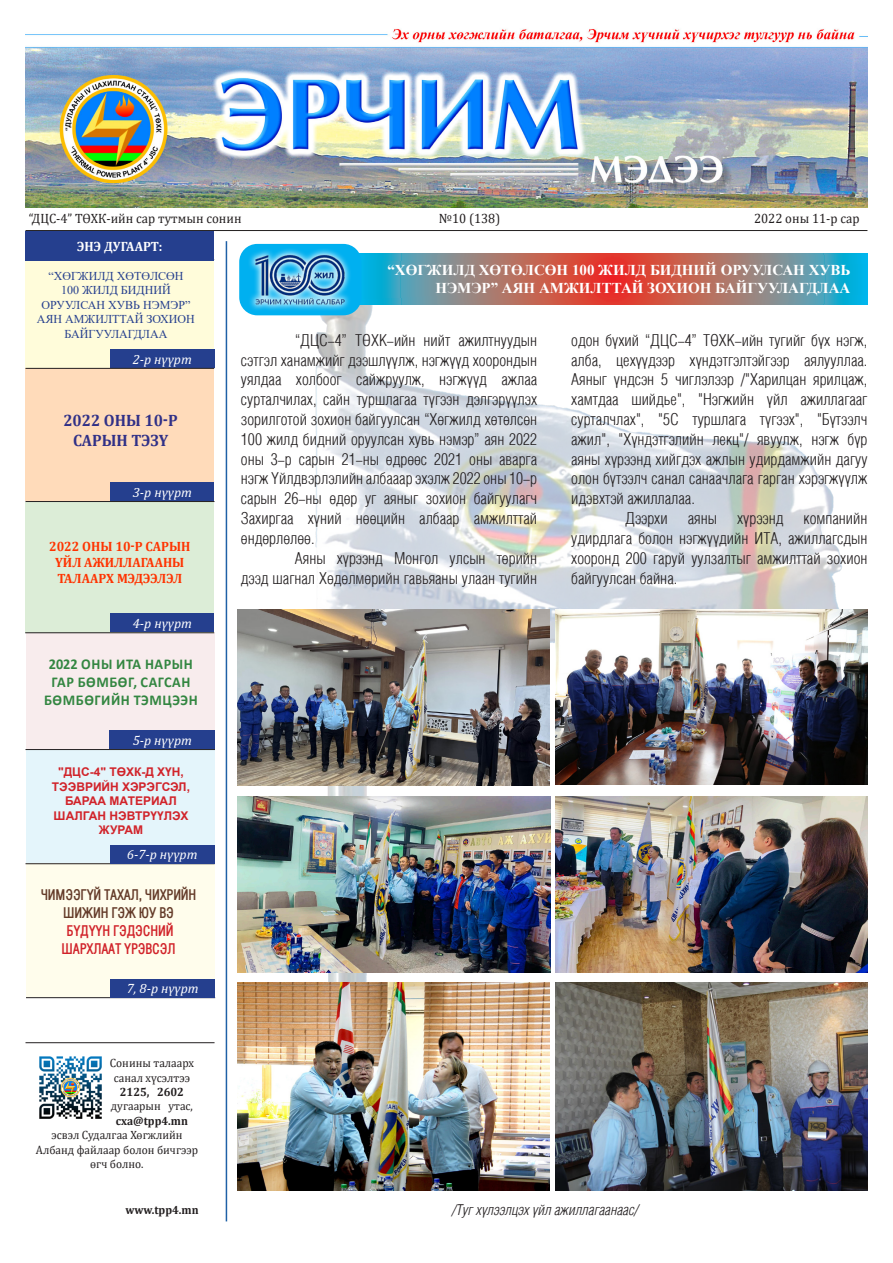
<style>
.page{position:relative;width:893px;height:1263px;background:#fff}
.page>*{position:absolute;margin:0;border:0;box-sizing:border-box;transform-origin:0 0}
.t1{font:16.5px/19.8px "Mogul Helios";color:#231f20;text-align:justify}
.t2{font:700 16.5px/19.8px "Cambria";color:#303087;text-align:center;scale:.95 1}
.t3{font:700 15px/18px "Times New Roman";color:#fff;text-align:right}
.t4{font:700 15px/18px "Calibri";letter-spacing:.04em;color:#338641;text-align:center;scale:.95 1}
.t5{font:700 15px/18px "Mogul Helios";color:#643b29;text-align:center;scale:.95 1}
.t6{font:italic 15px "Mogul Helios";color:#231f20}
.t7{font:700 15px/18px "Mogul Helios";color:#d1232a;text-align:center;scale:.95 1}
.t8{font:italic 13.5px "Cambria";color:#fff}
.t9{font:13.5px "Cambria";color:#231f20;scale:.95 1}
.t10{font:700 13.5px/16.2px "Cambria";color:#f30;text-align:center;scale:.95 1}
.t11{font:700 13.5px "Cambria";color:#fff;scale:.95 1}
.t12{font:12px "Cambria";color:#231f20;scale:.95 1}
.t13{font:12px/14.4px "Times New Roman";color:#253f8e;text-align:center}
.t14{font:700 12px/14.4px "Arial";color:#d1232a;text-align:center}
.t15{font:700 12px "Cambria";color:#231f20;scale:.95 1}
</style>
<div class="page">
<img style="left:241px;top:243px;width:618px;height:739px">
<div style="left:25px;top:261px;width:189px;height:107px;background:#fffcda"></div>
<div style="left:25px;top:369px;width:189px;height:132px;background:#ffdbba"></div>
<div style="left:26px;top:502px;width:188px;height:130px;background:#dcedd7"></div>
<div style="left:26px;top:633px;width:189px;height:116px;background:#f8eced"></div>
<div style="left:26px;top:749px;width:189px;height:114px;background:#e4f5fb"></div>
<div style="left:26px;top:863px;width:189px;height:134px;background:#fffdec"></div>
<img style="left:26px;top:29px;width:842px;height:179px">
<div style="left:110px;top:349px;width:104px;height:19px;background:#253f8e"></div>
<img style="left:39px;top:1056px;width:63px;height:63px">
<hr style="left:26px;top:1042px;width:189px;height:1px;background:#231f20">
<hr style="left:26px;top:368px;width:188px;height:1px;background:#231f20">
<hr style="left:26px;top:501px;width:188px;height:1px;background:#231f20">
<div style="left:110px;top:482px;width:104px;height:19px;background:#253f8e"></div>
<hr style="left:26px;top:230px;width:841px;height:1px;background:#231f20">
<div style="left:26px;top:231px;width:188px;height:30px;background:#253f8e"></div>
<div style="left:110px;top:614px;width:104px;height:18px;background:#253f8e"></div>
<hr style="left:25px;top:632px;width:189px;height:1px;background:#231f20">
<hr style="left:26px;top:863px;width:189px;height:1px;background:#231f20">
<div style="left:110px;top:845px;width:105px;height:18px;background:#253f8e"></div>
<div style="left:110px;top:730px;width:105px;height:19px;background:#253f8e"></div>
<hr style="left:26px;top:749px;width:189px;height:1px;background:#231f20">
<hr style="left:26px;top:997px;width:189px;height:1px;background:#231f20">
<div style="left:110px;top:979px;width:105px;height:18px;background:#253f8e"></div>
<hr style="left:226px;top:241px;width:1px;height:980px;background:#1f60a6">
<svg style="left:359px;top:254px;width:508px;height:50px;background:#92797a"></svg>
<div style="left:239px;top:244px;width:122px;height:71px;background:#00b0f0;border-radius:18px"></div>
<img style="left:246px;top:247px;width:106px;height:69px">
<img style="left:555px;top:982px;width:312px;height:208px">
<img style="left:555px;top:610px;width:312px;height:175px">
<img style="left:238px;top:982px;width:312px;height:208px">
<img style="left:555px;top:797px;width:312px;height:175px">
<img style="left:238px;top:797px;width:312px;height:175px">
<img style="left:238px;top:610px;width:312px;height:175px">
<p class="t9" style="left:29px;top:211px;width:226px">“ДЦС-4” ТӨХК-ийн сар тутмын сонин</p>
<p class="t9" style="left:439px;top:211px;width:66px">№10 (138)</p>
<p class="t9" style="left:754px;top:211px;width:113px">2022 оны 11-р сар</p>
<p class="t11" style="left:77px;top:237px;width:91px">ЭНЭ ДУГААРТ:</p>
<p class="t13" style="left:37px;top:268px;width:160px">“ХӨГЖИЛД ХӨТӨЛСӨН<br>100 ЖИЛД БИДНИЙ<br>ОРУУЛСАН ХУВЬ НЭМЭР”<br>АЯН АМЖИЛТТАЙ ЗОХИОН<br>БАЙГУУЛАГДЛАА</p>
<p class="t8" style="left:133px;top:350px;width:61px">2-р нүүрт</p>
<p class="t2" style="left:63px;top:410px;width:122px">2022 ОНЫ 10-Р<br>САРЫН ТЭЗҮ</p>
<p class="t8" style="left:133px;top:483px;width:61px">3-р нүүрт</p>
<p class="t10" style="left:49px;top:538px;width:150px">2022 ОНЫ 10-Р САРЫН<br>ҮЙЛ АЖИЛЛАГААНЫ<br>ТАЛААРХ МЭДЭЭЛЭЛ</p>
<p class="t8" style="left:133px;top:614px;width:61px">4-р нүүрт</p>
<p class="t4" style="left:44px;top:655px;width:163px">2022 ОНЫ ИТА НАРЫН<br>ГАР БӨМБӨГ, САГСАН<br>БӨМБӨГИЙН ТЭМЦЭЭН</p>
<p class="t8" style="left:133px;top:731px;width:61px">5-р нүүрт</p>
<p class="t14" style="left:52px;top:765px;width:140px">"ДЦС-4" ТӨХК-Д ХҮН,<br>ТЭЭВРИЙН ХЭРЭГСЭЛ,<br>БАРАА МАТЕРИАЛ<br>ШАЛГАН НЭВТРҮҮЛЭХ<br>ЖУРАМ</p>
<p class="t8" style="left:127px;top:845px;width:72px">6-7-р нүүрт</p>
<p class="t5" style="left:41px;top:885px;width:165px">ЧИМЭЭГҮЙ ТАХАЛ, ЧИХРИЙН<br>ШИЖИН ГЭЖ ЮУ ВЭ</p>
<p class="t7" style="left:62px;top:921px;width:122px">БҮДҮҮН ГЭДЭСНИЙ<br>ШАРХЛААТ ҮРЭВСЭЛ</p>
<p class="t8" style="left:127px;top:979px;width:73px">7, 8-р нүүрт</p>
<p class="t12" style="left:110px;top:1056px;width:90px">Сонины талаарх</p>
<p class="t12" style="left:114px;top:1070px;width:82px">санал хүсэлтээ</p>
<p class="t15" style="left:120px;top:1083px;width:69px">2125, 2602</p>
<p class="t12" style="left:111px;top:1099px;width:88px">дугаарын утас,</p>
<p class="t15" style="left:116px;top:1112px;width:77px">cxa@tpp4.mn</p>
<p class="t12" style="left:51px;top:1128px;width:140px">эсвэл Судалгаа Хөгжлийн</p>
<p class="t12" style="left:36px;top:1142px;width:172px">Албанд файлаар болон бичгээр</p>
<p class="t12" style="left:90px;top:1157px;width:58px">өгч болно.</p>
<p class="t15" style="left:125px;top:1201px;width:79px">www.tpp4.mn</p>
<p class="t3" style="left:387px;top:261px;width:464px">“ХӨГЖИЛД ХӨТӨЛСӨН 100 ЖИЛД БИДНИЙ ОРУУЛСАН ХУВЬ<br>НЭМЭР” АЯН АМЖИЛТТАЙ ЗОХИОН БАЙГУУЛАГДЛАА</p>
<p class="t1" style="left:241px;top:330px;width:298px;text-indent:54px">“ДЦС-4” ТӨХК-ийн нийт ажилтнуудын сэтгэл ханамжийг дээшлүүлж, нэгжүүд хоорондын уялдаа холбоог сайжруулж, нэгжүүд ажлаа сурталчилах, сайн туршлагаа түгээн дэлгэрүүлэх зорилготой зохион байгуулсан “Хөгжилд хөтөлсөн 100 жилд бидний оруулсан хувь нэмэр” аян 2022 оны 3-р сарын 21-ны өдрөөс 2021 оны аварга нэгж Үйлдвэрлэлийн албааар эхэлж 2022 оны 10-р сарын 26-ны өдөр уг аяныг зохион байгуулагч Захиргаа хүний нөөцийн албаар амжилттай өндөрлөлөө.</p>
<p class="t1" style="left:241px;top:548px;width:298px;text-align:right">Аяны хүрээнд Монгол улсын төрийн<br>дээд шагнал Хөдөлмөрийн гавьяаны улаан тугийн</p>
<p class="t1" style="left:571px;top:330px;width:298px">одон бүхий “ДЦС-4” ТӨХК-ийн тугийг бүх нэгж, алба, цехүүдээр хүндэтгэлтэйгээр аялууллаа.<br>Аяныг үндсэн 5 чиглэлээр /"Харилцан ярилцаж, хамтдаа шийдье", "Нэгжийн үйл ажиллагааг сурталчлах", "5С туршлага түгээх", "Бүтээлч ажил", "Хүндэтгэлийн лекц"/ явуулж, нэгж бүр аяны хүрээнд хийгдэх ажлын удирдамжийн дагуу олон бүтээлч санал санаачлага гарган хэрэгжүүлж идэвхтэй ажиллалаа.</p>
<p class="t1" style="left:571px;top:508px;width:298px;text-indent:54px">Дээрхи аяны хүрээнд компанийн удирдлага болон нэгжүүдийн ИТА, ажиллагсдын хооронд 200 гаруй уулзалтыг амжилттай зохион байгуулсан байна.</p>
<p class="t6" style="left:452px;top:1201px;width:188px">/Туг хүлээлцэх үйл ажиллагаанаас/</p>
</div>
